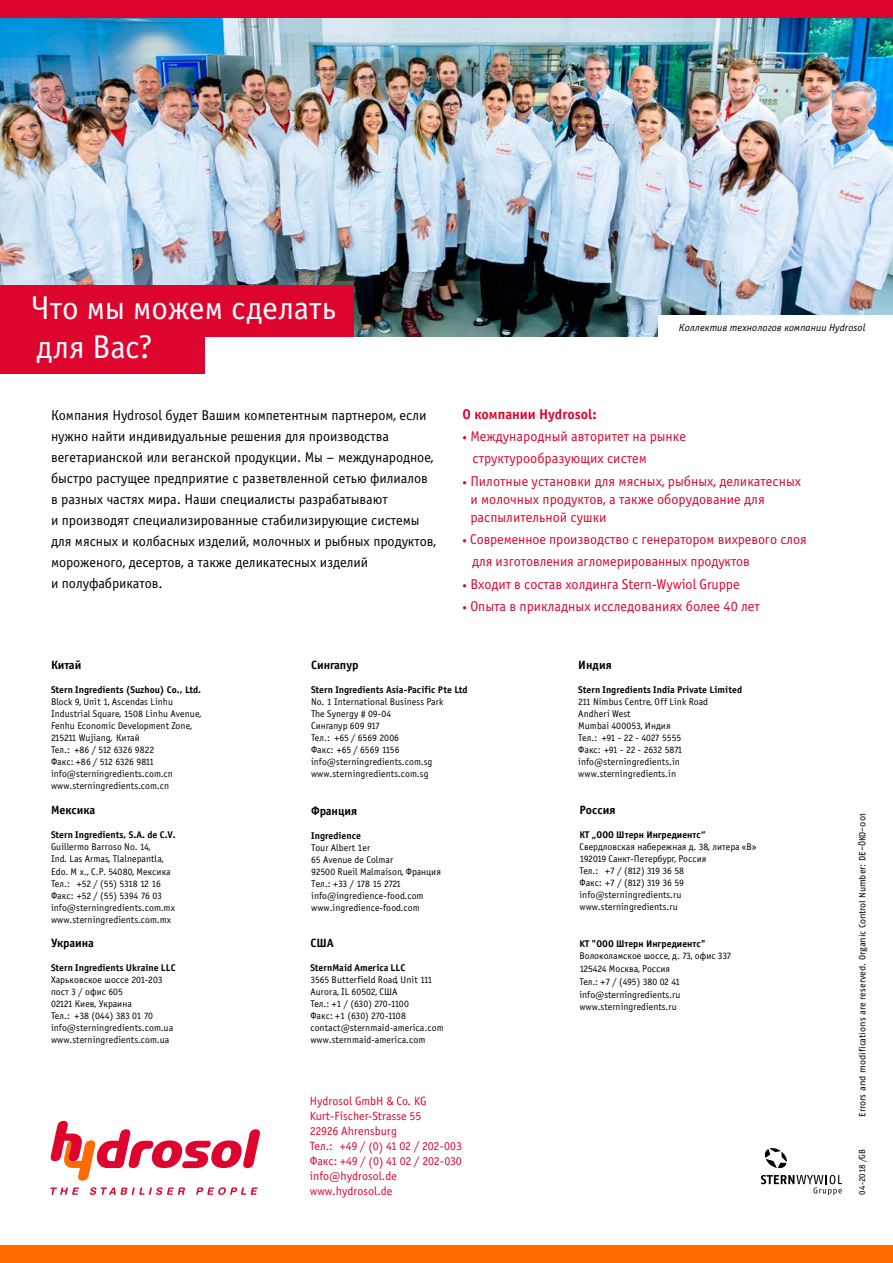
<style>
.page{position:relative;width:893px;height:1263px;background:#fff}
.page>*{position:absolute;margin:0;border:0;box-sizing:border-box;transform-origin:0 0}
.t1{font:33.15px/39.8px "Officina Sans Book C";letter-spacing:-.005em;color:#fff}
.t2{font:14.25px/21px "Officina Sans Book C";letter-spacing:-.005em;color:#000}
.t3{font:14.25px/18px "Officina Sans Book C";color:#dd052e}
.t4{font:14.25px "Officina Sans Bold C";color:#dd052e}
.t5{font:12px/15px "Officina Sans Book C";color:#dd052e}
.t6{font:12px "Officina Sans Bold C";color:#000}
.t7{font:italic 10.5px "Officina Sans Book C";letter-spacing:.01em;color:#000}
.t8{font:9.75px/12px "Officina Sans Book C";letter-spacing:.005em;color:#000}
.t9{font:9.75px "Officina Sans Bold C";letter-spacing:.005em;color:#000}
.t10{font:700 9.75px "Officina Sans C";color:#000}
.t11{font:9px "Fago Pro";letter-spacing:-.005em;color:#000}
.t12{font:9px "Officina Sans Book C";letter-spacing:.005em;color:#000}
.s1{font-size:9px}
</style>
<div class="page">
<svg style="left:761px;top:1175px;width:81px;height:20px"></svg>
<svg style="left:764px;top:1148px;width:23px;height:20px"></svg>
<svg style="left:50px;top:1187px;width:29px;height:8px"></svg>
<svg style="left:90px;top:1187px;width:95px;height:8px"></svg>
<svg style="left:196px;top:1187px;width:62px;height:8px"></svg>
<svg style="left:50px;top:1121px;width:210px;height:60px"></svg>
<img style="left:0;top:17px;width:893px;height:319px">
<div style="left:0;top:0;width:893px;height:17px;background:#dd052e"></div>
<div style="left:0;top:286px;width:354px;height:51px;background:#dd052e"></div>
<div style="left:0;top:323px;width:204px;height:51px;background:#dd052e"></div>
<div style="left:658px;top:315px;width:235px;height:34px;background:#fff"></div>
<div style="left:0;top:1246px;width:893px;height:17px;background:#ff6b00"></div>
<h1 class="t1" style="left:31px;top:288px;width:307px">Что мы можем сделать для Вас?</h1>
<p class="t7" style="left:679px;top:322px;width:188px">Коллектив технологов компании Hydrosol</p>
<p class="t2" style="left:51px;top:405px;width:387px">Компания Hydrosol будет Вашим компетентным партнером, если нужно найти индивидуальные решения для производства вегетарианской или веганской продукции. Мы – международное, быстро растущее предприятие с разветвленной сетью филиалов в разных частях мира. Наши специалисты разрабатывают<br>и производят специализированные стабилизирующие системы для мясных и колбасных изделий, молочных и рыбных продуктов, мороженого, десертов, а также деликатесных изделий<br>и полуфабрикатов.</p>
<h2 class="t4" style="left:463px;top:406px;width:136px">О компании Hydrosol:</h2>
<h2 class="t3" style="left:463px;top:428px;width:225px"><span class="s1">·</span> Международный авторитет на рынке</h2>
<h2 class="t3" style="left:472px;top:450px;width:176px">структурообразующих систем</h2>
<h2 class="t3" style="left:463px;top:472px;width:340px"><span class="s1">·</span> Пилотные установки для мясных, рыбных, деликатесных</h2>
<h2 class="t3" style="left:470px;top:490px;width:296px">и молочных продуктов, а также оборудование для распылительной сушки</h2>
<h2 class="t3" style="left:463px;top:530px;width:346px"><span class="s1">·</span> Современное производство с генератором вихревого слоя</h2>
<h2 class="t3" style="left:472px;top:553px;width:279px">для изготовления агломерированных продуктов</h2>
<h2 class="t3" style="left:463px;top:575px;width:279px"><span class="s1">·</span> Входит в состав холдинга Stern-Wywiol Gruppe</h2>
<h2 class="t3" style="left:463px;top:597px;width:299px"><span class="s1">·</span> Опыта в прикладных исследованиях более 40 лет</h2>
<p class="t6" style="left:51px;top:658px;width:32px">Китай</p>
<p class="t9" style="left:51px;top:684px;width:152px">Stern Ingredients (Suzhou) Co., Ltd.</p>
<p class="t8" style="left:51px;top:696px;width:152px">Block 9, Unit 1, Ascendas Linhu<br>Industrial Square, 1508 Linhu Avenue,<br>Fenhu Economic Development Zone,<br>215211 Wujiang, Китай<br>Тел.: +86 / 512 6326 9822<br>Факс: +86 / 512 6326 9811 info@sterningredients.com.cn www.sterningredients.com.cn</p>
<p class="t6" style="left:51px;top:803px;width:46px">Мексика</p>
<p class="t9" style="left:51px;top:829px;width:126px">Stern Ingredients, S.A. de C.V.</p>
<p class="t8" style="left:51px;top:841px;width:126px">Guillermo Barroso No. 14,<br>Ind. Las Armas, Tlalnepantla,<br>Edo. M x., C.P. 54080, Мексика<br>Тел.: +52 / (55) 5318 12 16<br>Факс: +52 / (55) 5394 76 03 info@sterningredients.com.mx www.sterningredients.com.mx</p>
<p class="t6" style="left:51px;top:936px;width:45px">Украина</p>
<p class="t9" style="left:51px;top:962px;width:126px">Stern Ingredients Ukraine LLC</p>
<p class="t8" style="left:51px;top:974px;width:124px">Харьковское шоссе 201-203 пост 3 / офис 605<br>02121 Киев, Украина<br>Тел.: +38 (044) 383 01 70 info@sterningredients.com.ua www.sterningredients.com.ua</p>
<p class="t6" style="left:311px;top:658px;width:49px">Сингапур</p>
<p class="t9" style="left:311px;top:684px;width:158px">Stern Ingredients Asia-Pacific Pte Ltd</p>
<p class="t8" style="left:311px;top:696px;width:134px">No. 1 International Business Park<br>The Synergy # 09-04<br>Сингапур 609 917<br>Тел.: +65 / 6569 2006<br>Факс: +65 / 6569 1156 info@sterningredients.com.sg www.sterningredients.com.sg</p>
<p class="t6" style="left:311px;top:804px;width:48px">Франция</p>
<p class="t9" style="left:311px;top:830px;width:51px">Ingredience</p>
<p class="t8" style="left:311px;top:842px;width:131px">Tour Albert 1er<br>65 Avenue de Colmar<br>92500 Rueil Malmaison, Франция<br>Tел.: +33 / 178 15 2721 info@ingredience-food.com www.ingredience-food.com</p>
<p class="t6" style="left:310px;top:936px;width:25px">США</p>
<p class="t9" style="left:310px;top:962px;width:96px">SternMaid America LLC</p>
<p class="t8" style="left:310px;top:974px;width:135px">3565 Butterfield Road, Unit 111<br>Aurora, IL 60502, США<br>Тел.: +1 / (630) 270-1100<br>Факс: +1 (630) 270-1108 contact@sternmaid-america.com www.sternmaid-america.com</p>
<p class="t5" style="left:310px;top:1094px;width:154px">Hydrosol GmbH &amp; Co. KG<br>Kurt-Fischer-Strasse 55<br>22926 Ahrensburg<br>Тел.: +49 / (0) 41 02 / 202-003<br>Факс: +49 / (0) 41 02 / 202-030 info@hydrosol.de www.hydrosol.de</p>
<p class="t6" style="left:578px;top:658px;width:35px">Индия</p>
<p class="t9" style="left:578px;top:684px;width:165px">Stern Ingredients India Private Limited</p>
<p class="t8" style="left:578px;top:696px;width:131px">211 Nimbus Centre, Off Link Road<br>Andheri West<br>Mumbai 400053, Индия<br>Тел.: +91 - 22 - 4027 5555<br>Факс: +91 - 22 - 2632 5871 info@sterningredients.in www.sterningredients.in</p>
<p class="t6" style="left:579px;top:803px;width:38px">Россия</p>
<p class="t9" style="left:579px;top:829px;width:128px">КТ „ООО Штерн Ингредиентс“</p>
<p class="t8" style="left:579px;top:841px;width:179px">Свердловская набережная д. 38, литера «В»<br>192019 Санкт-Петербург, Россия<br>Тел.: +7 / (812) 319 36 58<br>Факс: +7 / (812) 319 36 59 info@sterningredients.ru www.sterningredients.ru</p>
<p class="t10" style="left:579px;top:938px;width:128px">KT "OOO Штерн Ингредиентс"</p>
<p class="t8" style="left:579px;top:950px;width:153px;line-height:12.8px">Волоколамское шоссе, д. 73, офис 337<br>125424 Москва, Россия<br>Тел.: +7 / (495) 380 02 41 info@sterningredients.ru www.sterningredients.ru</p>
<p class="t11" style="left:857px;top:1116px;width:305px;rotate:-90deg">Errors and modifications are reserved. Organic Control Number: DE-ÖKO-001</p>
<p class="t12" style="left:857px;top:1195px;width:48px;rotate:-90deg">04-2018 /GB</p>
</div>
